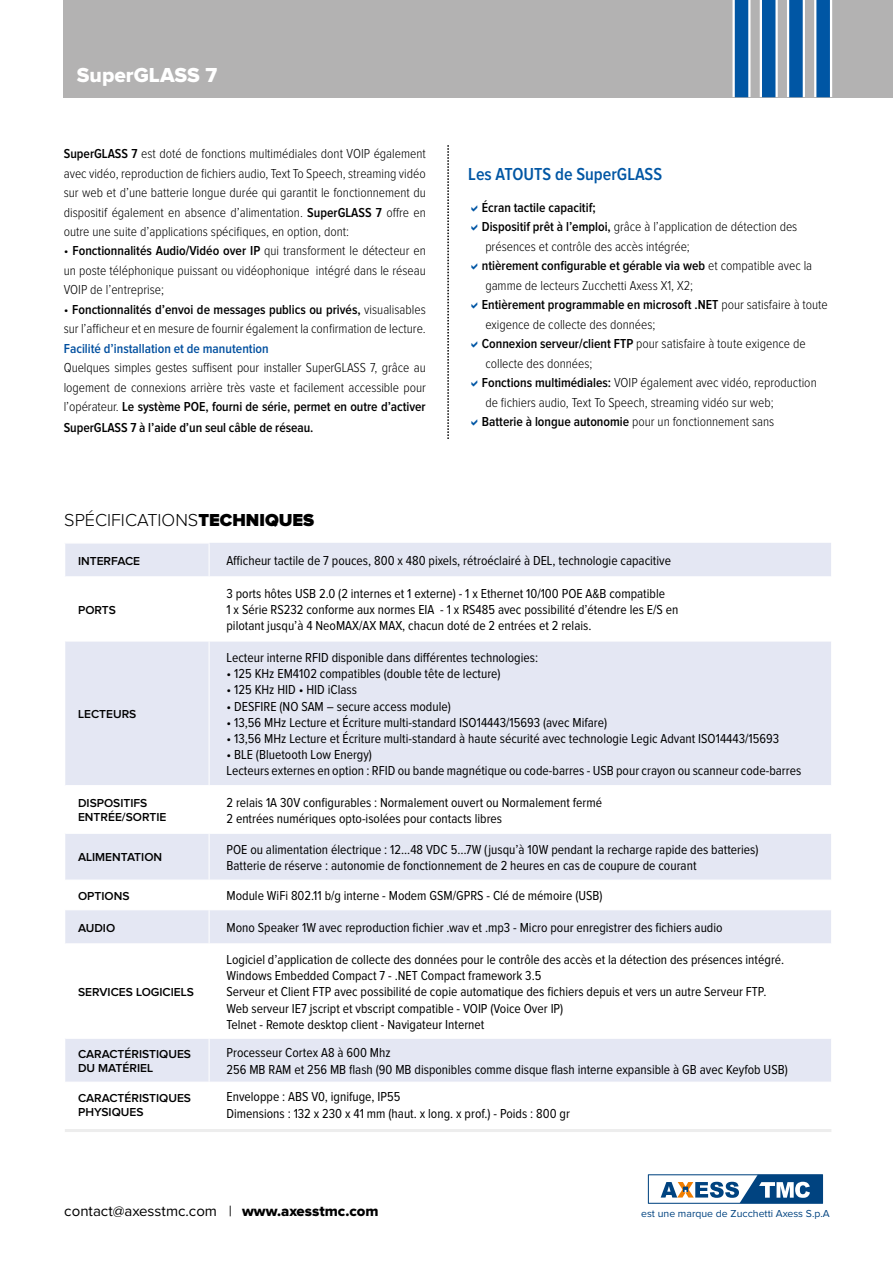
<style>
.page{position:relative;width:893px;height:1263px;background:#fff}
.page>*{position:absolute;margin:0;border:0;box-sizing:border-box;transform-origin:0 0}
.t1{font:21px "Proxima Nova Extrabld";color:#fff}
.t2{font:300 18px "Proxima Nova";color:#000}
.t3{font:600 18px "Proxima Nova Cond";color:#0056a4}
.t4{font:15px "Proxima Nova";color:#000}
.t5{font:13.5px/16.2px "Proxima Nova Cond";color:#000}
.t6{font:300 13.5px/19.5px "Proxima Nova Cond";color:#000;text-align:justify}
.t7{font:600 13.5px "Proxima Nova Cond";letter-spacing:-.005em;color:#000}
.t8{font:600 13.5px "Proxima Nova Cond";color:#004f9f}
.t9{font:600 12px/14.4px "Proxima Nova";color:#000}
.t10{font:10.5px "Proxima Nova";color:#004380}
.s1{font-weight:600}
.s2{font-weight:900}
.s3{font-family:"Proxima Nova Extrabld"}
</style>
<div class="page">
<div style="left:65px;top:543px;width:766px;height:33px;background:#e4e7f3"></div>
<svg style="left:65px;top:642px;width:766px;height:440px;fill:#e4e7f3"></svg>
<hr style="left:65px;top:785px;width:144px;height:1px;background:#fff">
<hr style="left:209px;top:785px;width:622px;height:1px;background:#fff">
<hr style="left:65px;top:833px;width:144px;height:1px;background:#fff">
<hr style="left:209px;top:833px;width:622px;height:1px;background:#fff">
<hr style="left:65px;top:880px;width:144px;height:1px;background:#fff">
<hr style="left:209px;top:880px;width:622px;height:1px;background:#fff">
<hr style="left:65px;top:909px;width:144px;height:1px;background:#fff">
<hr style="left:209px;top:909px;width:622px;height:1px;background:#fff">
<hr style="left:65px;top:943px;width:144px;height:1px;background:#fff">
<hr style="left:209px;top:943px;width:622px;height:1px;background:#fff">
<hr style="left:65px;top:1038px;width:144px;height:1px;background:#fff">
<hr style="left:209px;top:1038px;width:622px;height:1px;background:#fff">
<hr style="left:209px;top:543px;width:1px;height:33px;background:#fff">
<hr style="left:209px;top:641px;width:1px;height:144px;background:#fff">
<hr style="left:209px;top:786px;width:1px;height:47px;background:#fff">
<hr style="left:209px;top:834px;width:1px;height:46px;background:#fff">
<svg style="left:209px;top:881px;width:1px;height:28px"></svg>
<hr style="left:209px;top:910px;width:1px;height:33px;background:#fff">
<hr style="left:209px;top:944px;width:1px;height:94px;background:#fff">
<hr style="left:209px;top:1038px;width:1px;height:44px;background:#fff">
<div style="left:64px;top:0;width:829px;height:97px;background:#b3b2b2"></div>
<div style="left:732px;top:0;width:18px;height:97px;background:linear-gradient(to bottom,#bfd4e8,#bfd4e8)"></div>
<div style="left:735px;top:0;width:13px;height:97px;background:#0056a4"></div>
<div style="left:760px;top:0;width:18px;height:97px;background:linear-gradient(to bottom,#fff,#fff)"></div>
<div style="left:762px;top:0;width:13px;height:97px;background:#0056a4"></div>
<div style="left:787px;top:0;width:18px;height:97px;background:#fff"></div>
<div style="left:789px;top:0;width:14px;height:97px;background:#0056a4"></div>
<div style="left:814px;top:0;width:18px;height:97px;background:#fff"></div>
<div style="left:816px;top:0;width:14px;height:97px;background:#0056a4"></div>
<svg style="left:447px;top:145px;width:2px;height:294px"></svg>
<hr style="left:65px;top:1129px;width:766px;height:3px;background:#ededed">
<svg style="left:648px;top:1174px;width:175px;height:30px"></svg>
<h1 class="t1" style="left:77px;top:65px;width:142px">SuperGLASS 7</h1>
<p class="t6" style="left:64px;top:144px;width:364px"><span class="s1">SuperGLASS 7</span> est doté de fonctions multimédiales dont VOIP également avec vidéo, reproduction de fichiers audio, Text To Speech, streaming vidéo sur web et d’une batterie longue durée qui garantit le fonctionnement du dispositif également en absence d’alimentation. <span class="s1">SuperGLASS 7</span> offre en outre une suite d’applications spécifiques, en option, dont:</p>
<p class="t6" style="left:64px;top:242px;width:363px">• <span class="s1">Fonctionnalités Audio/Vidéo over IP</span> qui transforment le détecteur en un poste téléphonique puissant ou vidéophonique intégré dans le réseau VOIP de l’entreprise;</p>
<p class="t6" style="left:64px;top:300px;width:364px">• <span class="s1">Fonctionnalités d’envoi de messages publics ou privés,</span> visualisables sur l’afficheur et en mesure de fournir également la confirmation de lecture.</p>
<p class="t8" style="left:64px;top:342px;width:207px">Facilité d’installation et de manutention</p>
<p class="t6" style="left:64px;top:359px;width:364px">Quelques simples gestes suffisent pour installer SuperGLASS 7, grâce au logement de connexions arrière très vaste et facilement accessible pour l’opérateur. <span class="s1">Le système POE, fourni de série, permet en outre d’activer</span></p>
<p class="t7" style="left:64px;top:422px;width:251px">SuperGLASS 7 à l’aide d’un seul câble de réseau.</p>
<h2 class="t2" style="left:64px;top:512px;width:252px">SPÉCIFICATIONS<span class="s2">TECHNIQUES</span></h2>
<h2 class="t3" style="left:468px;top:166px;width:195px">Les ATOUTS de SuperGLASS</h2>
<p class="t6" style="left:482px;top:198px;width:348px;text-align:left"><span class="s1">Écran tactile capacitif;<br>Dispositif prêt à l’emploi,</span> grâce à l’application de détection des présences et contrôle des accès intégrée;<br><span class="s1">ntièrement configurable et gérable via web</span> et compatible avec la gamme de lecteurs Zucchetti Axess X1, X2;<br><span class="s1">Entièrement programmable en microsoft .NET</span> pour satisfaire à toute exigence de collecte des données;<br><span class="s1">Connexion serveur/client FTP</span> pour satisfaire à toute exigence de collecte des données;<br><span class="s1">Fonctions multimédiales:</span> VOIP également avec vidéo, reproduction de fichiers audio, Text To Speech, streaming vidéo sur web;<br><span class="s1">Batterie à longue autonomie</span> pour un fonctionnement sans</p>
<p class="t9" style="left:78px;top:554px;width:64px">INTERFACE</p>
<p class="t5" style="left:226px;top:553px;width:446px">Afficheur tactile de 7 pouces, 800 x 480 pixels, rétroéclairé à DEL, technologie capacitive</p>
<p class="t9" style="left:78px;top:603px;width:39px">PORTS</p>
<p class="t5" style="left:226px;top:586px;width:453px">3 ports hôtes USB 2.0 (2 internes et 1 externe) - 1 x Ethernet 10/100 POE A&amp;B compatible<br>1 x Série RS232 conforme aux normes EIA - 1 x RS485 avec possibilité d’étendre les E/S en pilotant jusqu’à 4 NeoMAX/AX MAX, chacun doté de 2 entrées et 2 relais.</p>
<p class="t9" style="left:78px;top:707px;width:60px">LECTEURS</p>
<p class="t5" style="left:226px;top:650px;width:313px">Lecteur interne RFID disponible dans différentes technologies:</p>
<p class="t5" style="left:226px;top:666px;width:276px">• 125 KHz EM4102 compatibles (double tête de lecture)</p>
<p class="t5" style="left:226px;top:682px;width:132px">• 125 KHz HID • HID iClass</p>
<p class="t5" style="left:226px;top:698px;width:226px">• DESFIRE (NO SAM – secure access module)</p>
<p class="t5" style="left:226px;top:715px;width:382px">• 13,56 MHz Lecture et Écriture multi-standard ISO14443/15693 (avec Mifare)</p>
<p class="t5" style="left:226px;top:731px;width:554px">• 13,56 MHz Lecture et Écriture multi-standard à haute sécurité avec technologie Legic Advant ISO14443/15693</p>
<p class="t5" style="left:226px;top:747px;width:576px">• BLE (Bluetooth Low Energy)<br>Lecteurs externes en option : RFID ou bande magnétique ou code-barres - USB pour crayon ou scanneur code-barres</p>
<p class="t9" style="left:78px;top:796px;width:90px">DISPOSITIFS<br>ENTRÉE/SORTIE</p>
<p class="t5" style="left:226px;top:795px;width:377px">2 relais 1A 30V configurables : Normalement ouvert ou Normalement fermé<br>2 entrées numériques opto-isolées pour contacts libres</p>
<p class="t9" style="left:78px;top:851px;width:86px">ALIMENTATION</p>
<p class="t5" style="left:226px;top:842px;width:534px">POE ou alimentation électrique : 12...48 VDC 5…7W (jusqu’à 10W pendant la recharge rapide des batteries)<br>Batterie de réserve : autonomie de fonctionnement de 2 heures en cas de coupure de courant</p>
<p class="t9" style="left:78px;top:889px;width:53px">OPTIONS</p>
<p class="t5" style="left:226px;top:888px;width:378px">Module WiFi 802.11 b/g interne - Modem GSM/GPRS - Clé de mémoire (USB)</p>
<p class="t9" style="left:78px;top:921px;width:39px">AUDIO</p>
<p class="t5" style="left:226px;top:920px;width:498px">Mono Speaker 1W avec reproduction fichier .wav et .mp3 - Micro pour enregistrer des fichiers audio</p>
<p class="t9" style="left:78px;top:985px;width:118px">SERVICES LOGICIELS</p>
<p class="t5" style="left:226px;top:952px;width:559px">Logiciel d’application de collecte des données pour le contrôle des accès et la détection des présences intégré.<br>Windows Embedded Compact 7 - .NET Compact framework 3.5<br>Serveur et Client FTP avec possibilité de copie automatique des fichiers depuis et vers un autre Serveur FTP.<br>Web serveur IE7 jscript et vbscript compatible - VOIP (Voice Over IP)<br>Telnet - Remote desktop client - Navigateur Internet</p>
<p class="t9" style="left:78px;top:1047px;width:115px">CARACTÉRISTIQUES<br>DU MATÉRIEL</p>
<p class="t5" style="left:226px;top:1045px;width:563px">Processeur Cortex A8 à 600 Mhz<br>256 MB RAM et 256 MB flash (90 MB disponibles comme disque flash interne expansible à GB avec Keyfob USB)</p>
<p class="t9" style="left:78px;top:1091px;width:115px">CARACTÉRISTIQUES<br>PHYSIQUES</p>
<p class="t5" style="left:226px;top:1089px;width:345px">Enveloppe : ABS V0, ignifuge, IP55<br>Dimensions : 132 x 230 x 41 mm (haut. x long. x prof.) - Poids : 800 gr</p>
<p class="t4" style="left:64px;top:1204px;width:316px">contact@axesstmc.com | <span class="s3">www.axesstmc.com</span></p>
<p class="t10" style="left:641px;top:1209px;width:190px">est une marque de Zucchetti Axess S.p.A</p>
</div>
